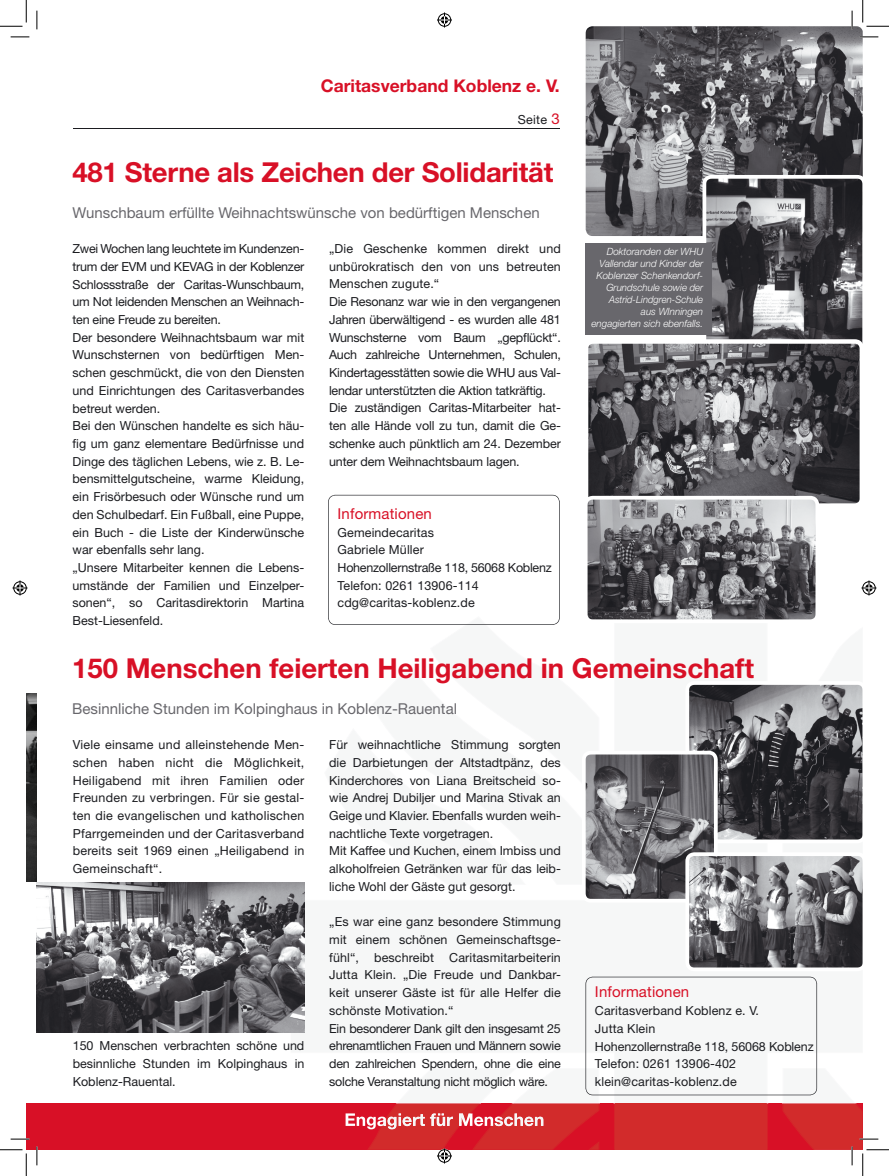
<style>
.page{position:relative;width:889px;height:1176px;background:#fff}
.page>*{position:absolute;margin:0;border:0;box-sizing:border-box;transform-origin:0 0}
.t1{font:700 27.5px "Helvetica Neue";color:#d81026}
.t2{font:700 17.5px "Helvetica Neue";color:#d81026}
.t3{font:15px "Helvetica Neue";color:#68676c}
.t4{font:15px "Helvetica Neue";letter-spacing:.01em;color:#d81026}
.t5{font:12.5px/17.8px "Helvetica Neue";color:#1b1c20}
.t6{font:12.5px/17.8px "Helvetica Neue";letter-spacing:-.02em;color:#1b1c20}
.t7{font:italic 300 10px/12px "Helvetica Neue";color:#fff;text-align:right}
.s1{font-size:15px;color:#d81026}
</style>
<div class="page">
<div style="left:26px;top:1103px;width:836px;height:46px;background:#d81026"></div>
<img style="left:37px;top:882px;width:267px;height:150px">
<img style="left:586px;top:26px;width:276px;height:210px">
<svg style="left:702px;top:175px;width:160px;height:164px;background:#606063"></svg>
<svg style="left:588px;top:339px;width:274px;height:165px;background:#605f63"></svg>
<svg style="left:587px;top:496px;width:232px;height:124px;background:#7b7a7e"></svg>
<img style="left:26px;top:694px;width:11px;height:188px">
<hr style="left:73px;top:128px;width:487px;height:1px;background:#1b1c20">
<div style="left:586px;top:243px;width:126px;height:91px;background:#68676c"></div>
<svg style="left:328px;top:495px;width:232px;height:130px"></svg>
<svg style="left:11px;top:36px;width:18px;height:2px"></svg>
<svg style="left:859px;top:36px;width:19px;height:2px"></svg>
<svg style="left:11px;top:1138px;width:18px;height:2px"></svg>
<svg style="left:36px;top:11px;width:2px;height:18px"></svg>
<svg style="left:36px;top:1146px;width:2px;height:19px"></svg>
<svg style="left:851px;top:11px;width:2px;height:18px"></svg>
<svg style="left:0;top:0;width:27px;height:27px"></svg>
<svg style="left:0;top:1149px;width:27px;height:27px"></svg>
<svg style="left:862px;top:0;width:27px;height:27px"></svg>
<svg style="left:437px;top:13px;width:15px;height:15px"></svg>
<svg style="left:345px;top:684px;width:544px;height:492px"></svg>
<svg style="left:13px;top:580px;width:15px;height:15px"></svg>
<svg style="left:861px;top:580px;width:15px;height:15px"></svg>
<h2 class="t2" style="left:321px;top:75px;width:240px">Caritasverband Koblenz e. V.</h2>
<p class="t5" style="left:518px;top:111px;width:43px">Seite <span class="s1">3</span></p>
<h1 class="t1" style="left:73px;top:155px;width:482px">481 Sterne als Zeichen der Solidarität</h1>
<p class="t3" style="left:73px;top:203px;width:469px">Wunschbaum erfüllte Weihnachtswünsche von bedürftigen Menschen</p>
<p class="t5" style="left:73px;top:240px;width:233px">Zwei Wochen lang leuchtete im Kundenzen&shy;trum der EVM und KEVAG in der Koblenzer Schlossstraße der Caritas-Wunschbaum, um Not leidenden Menschen an Weihnach&shy;ten eine Freude zu bereiten.<br>Der besondere Weihnachtsbaum war mit Wunschsternen von bedürftigen Men&shy;schen geschmückt, die von den Diensten und Einrichtungen des Caritasverbandes betreut werden.<br>Bei den Wünschen handelte es sich häu&shy;fig um ganz elementare Bedürfnisse und Dinge des täglichen Lebens, wie z. B. Le&shy;bensmittelgutscheine, warme Kleidung, ein Frisörbesuch oder Wünsche rund um den Schulbedarf. Ein Fußball, eine Puppe, ein Buch - die Liste der Kinderwünsche war ebenfalls sehr lang.<br>„Unsere Mitarbeiter kennen die Lebens&shy;umstände der Familien und Einzelper&shy;sonen“, so Caritasdirektorin Martina Best-Liesenfeld.</p>
<p class="t6" style="left:329px;top:239px;width:233px">„Die Geschenke kommen direkt und unbürokratisch den von uns betreuten Menschen zugute.“<br>Die Resonanz war wie in den vergangenen Jahren überwältigend - es wurden alle 481<br>Wunschsterne vom Baum „gepflückt“.<br>Auch zahlreiche Unternehmen, Schulen, Kindertagesstätten sowie die WHU aus Val&shy;lendar unterstützten die Aktion tatkräftig.<br>Die zuständigen Caritas-Mitarbeiter hat&shy;ten alle Hände voll zu tun, damit die Ge&shy;schenke auch pünktlich am 24. Dezember unter dem Weihnachtsbaum lagen.</p>
<p class="t4" style="left:337px;top:504px;width:96px">Informationen</p>
<p class="t5" style="left:337px;top:523px;width:216px">Gemeindecaritas<br>Gabriele Müller<br>Hohenzollernstraße 118, 56068 Koblenz<br>Telefon: 0261 13906-114 cdg@caritas-koblenz.de</p>
<p class="t7" style="left:591px;top:246px;width:113px">Doktoranden der WHU<br>Vallendar und Kinder der<br>Koblenzer Schenkendorf-<br>Grundschule sowie der<br>Astrid-Lindgren-Schule aus WInningen engagierten sich ebenfalls.</p>
<h1 class="t1" style="left:72px;top:651px;width:683px">150 Menschen feierten Heiligabend in Gemeinschaft</h1>
<p class="t3" style="left:72px;top:699px;width:386px">Besinnliche Stunden im Kolpinghaus in Koblenz-Rauental</p>
<p class="t5" style="left:73px;top:735px;width:233px;text-align:justify">Viele einsame und alleinstehende Men&shy;schen haben nicht die Möglichkeit, Heiligabend mit ihren Familien oder Freunden zu verbringen. Für sie gestal&shy;ten die evangelischen und katholischen Pfarrgemeinden und der Caritasverband bereits seit 1969 einen „Heiligabend in Gemeinschaft“.</p>
<p class="t5" style="left:73px;top:1037px;width:233px;text-align:justify">150 Menschen verbrachten schöne und besinnliche Stunden im Kolpinghaus in Koblenz-Rauental.</p>
<p class="t5" style="left:329px;top:735px;width:233px">Für weihnachtliche Stimmung sorgten die Darbietungen der Altstadtpänz, des Kinderchores von Liana Breitscheid so&shy;wie Andrej Dubiljer und Marina Stivak an Geige und Klavier. Ebenfalls wurden weih&shy;nachtliche Texte vorgetragen.<br>Mit Kaffee und Kuchen, einem Imbiss und alkoholfreien Getränken war für das leib&shy;liche Wohl der Gäste gut gesorgt.</p>
<p class="t5" style="left:329px;top:913px;width:233px">„Es war eine ganz besondere Stimmung mit einem schönen Gemeinschaftsge&shy;fühl“, beschreibt Caritasmitarbeiterin Jutta Klein. „Die Freude und Dankbar&shy;keit unserer Gäste ist für alle Helfer die schönste Motivation.“<br>Ein besonderer Dank gilt den insgesamt 25 ehrenamtlichen Frauen und Männern sowie den zahlreichen Spendern, ohne die eine solche Veranstaltung nicht möglich wäre.</p>
<p class="t4" style="left:595px;top:983px;width:96px">Informationen</p>
<p class="t5" style="left:595px;top:1001px;width:220px">Caritasverband Koblenz e. V.<br>Jutta Klein<br>Hohenzollernstraße 118, 56068 Koblenz<br>Telefon: 0261 13906-402 klein@caritas-koblenz.de</p>
</div>
